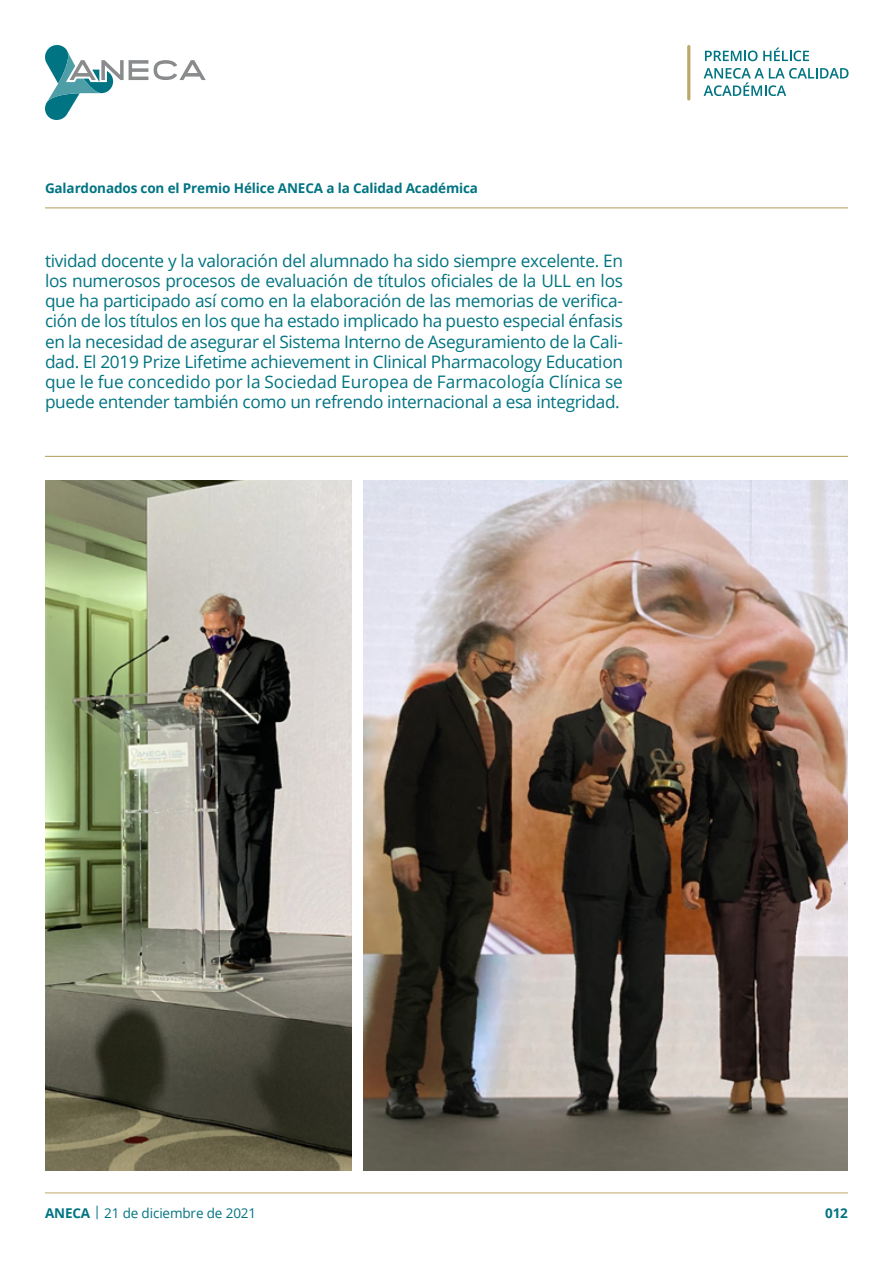
<style>
.page{position:relative;width:893px;height:1263px;background:#fff}
.page>*{position:absolute;margin:0;border:0;box-sizing:border-box;transform-origin:0 0}
.t1{font:17.25px/20.2px "Open Sans";letter-spacing:-.02em;color:#007482;text-align:justify}
.t2{font:700 13.5px "Open Sans";letter-spacing:-.01em;color:#007482}
.t3{font:13.5px "Open Sans";letter-spacing:-.01em;color:#007482}
.s1{font-weight:700}
</style>
<div class="page">
<svg style="left:154px;top:60px;width:52px;height:20px"></svg>
<svg style="left:45px;top:45px;width:103px;height:75px"></svg>
<hr style="left:45px;top:1192px;width:803px;height:1px;background:#c4b27c">
<hr style="left:45px;top:207px;width:803px;height:1px;background:#bca769">
<hr style="left:687px;top:45px;width:3px;height:56px;background:#bda669;border-radius:2px">
<svg style="left:705px;top:48px;width:104px;height:13px"></svg>
<svg style="left:704px;top:68px;width:144px;height:28px"></svg>
<img style="left:363px;top:481px;width:485px;height:689px">
<img style="left:45px;top:481px;width:307px;height:689px">
<hr style="left:45px;top:456px;width:803px;height:1px;background:#bca769">
<p class="t2" style="left:45px;top:179px;width:435px">Galardonados con el Premio Hélice ANECA a la Calidad Académica</p>
<p class="t1" style="left:45px;top:250px;width:579px">tividad docente y la valoración del alumnado ha sido siempre excelente. En los numerosos procesos de evaluación de títulos oficiales de la ULL en los que ha participado así como en la elaboración de las memorias de verifica&shy;ción de los títulos en los que ha estado implicado ha puesto especial énfasis en la necesidad de asegurar el Sistema Interno de Aseguramiento de la Cali&shy;dad. El 2019 Prize Lifetime achievement in Clinical Pharmacology Education que le fue concedido por la Sociedad Europea de Farmacología Clínica se puede entender también como un refrendo internacional a esa integridad.</p>
<p class="t3" style="left:45px;top:1204px;width:213px"><span class="s1">ANECA</span> | 21 de diciembre de 2021</p>
<p class="t2" style="left:825px;top:1203px;width:24px">012</p>
</div>
